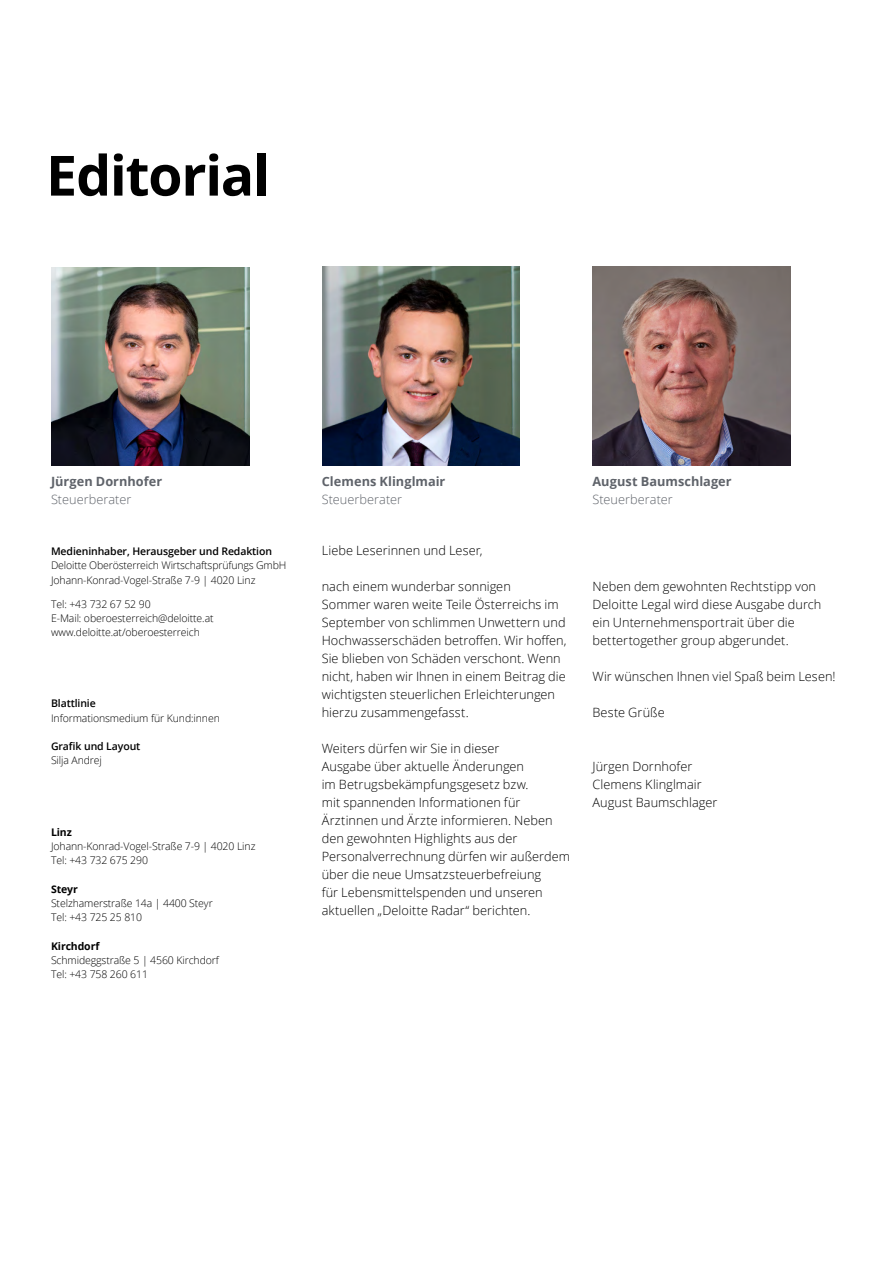
<style>
.page{position:relative;width:893px;height:1263px;background:#fff}
.page>*{position:absolute;margin:0;border:0;box-sizing:border-box;transform-origin:0 0}
.t1{font:700 55.5px "Open Sans";letter-spacing:-.025em;color:#000}
.t2{font:300 12.75px/18px "Open Sans";color:#000}
.t3{font:700 12.75px "Open Sans";letter-spacing:.005em;color:#5f636a}
.t4{font:300 12.75px "Open Sans";color:#5f636a}
.t5{font:300 10.5px/14.2px "Open Sans";letter-spacing:-.01em;color:#000}
.t6{font:600 10.5px "Open Sans";letter-spacing:-.01em;color:#000}
.t7{font:700 10.5px "Open Sans";letter-spacing:-.01em;color:#000}
</style>
<div class="page">
<img style="left:322px;top:267px;width:198px;height:199px">
<img style="left:593px;top:267px;width:197px;height:199px">
<img style="left:51px;top:268px;width:198px;height:198px">
<h1 class="t1" style="left:46px;top:136px;width:225px">Editorial</h1>
<p class="t3" style="left:51px;top:472px;width:113px">Jürgen Dornhofer</p>
<p class="t4" style="left:51px;top:490px;width:82px">Steuerberater</p>
<p class="t6" style="left:51px;top:544px;width:223px">Medieninhaber, Herausgeber und Redaktion</p>
<p class="t5" style="left:51px;top:558px;width:237px">Deloitte Oberösterreich Wirtschaftsprüfungs GmbH<br>Johann-Konrad-Vogel-Straße 7-9 | 4020 Linz</p>
<p class="t5" style="left:51px;top:596px;width:164px">Tel: +43 732 67 52 90<br>E-Mail: oberoesterreich@deloitte.at www.deloitte.at/oberoesterreich</p>
<p class="t6" style="left:51px;top:696px;width:46px">Blattlinie</p>
<p class="t5" style="left:51px;top:710px;width:170px">Informationsmedium für Kund:innen</p>
<p class="t6" style="left:51px;top:739px;width:91px">Grafik und Layout</p>
<p class="t5" style="left:51px;top:753px;width:52px">Silja Andrej</p>
<p class="t7" style="left:51px;top:824px;width:22px">Linz</p>
<p class="t5" style="left:51px;top:839px;width:206px">Johann-Konrad-Vogel-Straße 7-9 | 4020 Linz<br>Tel: +43 732 675 290</p>
<p class="t7" style="left:51px;top:881px;width:28px">Steyr</p>
<p class="t5" style="left:51px;top:896px;width:163px">Stelzhamerstraße 14a | 4400 Steyr<br>Tel: +43 725 25 810</p>
<p class="t7" style="left:51px;top:938px;width:50px">Kirchdorf</p>
<p class="t5" style="left:51px;top:953px;width:169px">Schmideggstraße 5 | 4560 Kirchdorf<br>Tel: +43 758 260 611</p>
<p class="t3" style="left:322px;top:472px;width:125px">Clemens Klinglmair</p>
<p class="t4" style="left:322px;top:490px;width:82px">Steuerberater</p>
<p class="t2" style="left:322px;top:541px;width:162px">Liebe Leserinnen und Leser,</p>
<p class="t2" style="left:322px;top:577px;width:246px">nach einem wunderbar sonnigen<br>Sommer waren weite Teile Österreichs im September von schlimmen Unwettern und Hochwasserschäden betroffen. Wir hoffen, Sie blieben von Schäden verschont. Wenn nicht, haben wir Ihnen in einem Beitrag die wichtigsten steuerlichen Erleichterungen hierzu zusammengefasst.</p>
<p class="t2" style="left:322px;top:739px;width:250px">Weiters dürfen wir Sie in dieser<br>Ausgabe über aktuelle Änderungen<br>im Betrugsbekämpfungsgesetz bzw.<br>mit spannenden Informationen für Ärztinnen und Ärzte informieren. Neben den gewohnten Highlights aus der Personalverrechnung dürfen wir außerdem über die neue Umsatzsteuerbefreiung<br>für Lebensmittelspenden und unseren aktuellen „Deloitte Radar“ berichten.</p>
<p class="t3" style="left:592px;top:472px;width:141px">August Baumschlager</p>
<p class="t4" style="left:592px;top:490px;width:82px">Steuerberater</p>
<p class="t2" style="left:592px;top:577px;width:230px">Neben dem gewohnten Rechtstipp von Deloitte Legal wird diese Ausgabe durch ein Unternehmensportrait über die bettertogether group abgerundet.</p>
<p class="t2" style="left:592px;top:667px;width:245px">Wir wünschen Ihnen viel Spaß beim Lesen!</p>
<p class="t2" style="left:592px;top:703px;width:74px">Beste Grüße</p>
<p class="t2" style="left:592px;top:757px;width:126px">Jürgen Dornhofer<br>Clemens Klinglmair<br>August Baumschlager</p>
</div>
